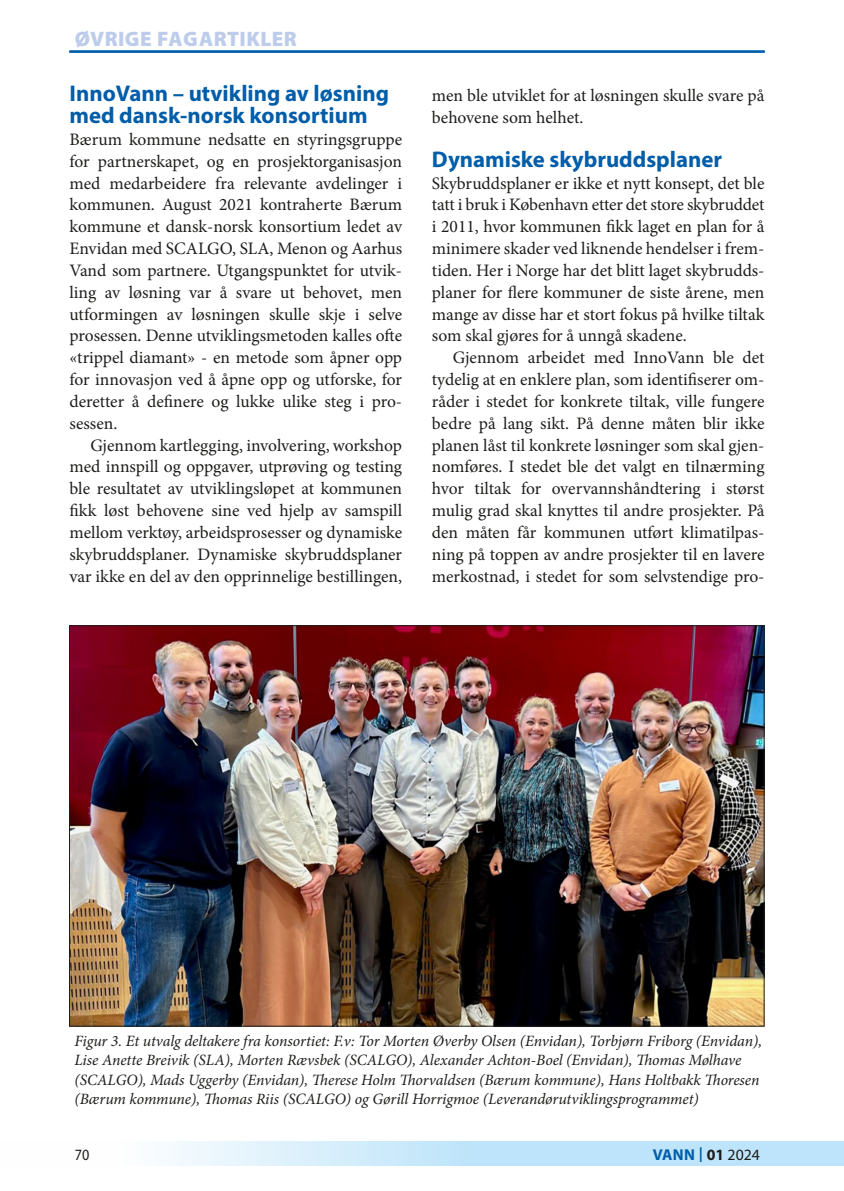
<style>
.page{position:relative;width:844px;height:1191px;background:#fff}
.page>*{position:absolute;margin:0;border:0;box-sizing:border-box;transform-origin:0 0}
.aMellomtittel_2{font:700 22.75px/21.9px "Myriad Pro";color:#005da9}
.t1{font:900 21px "Myriad Pro";letter-spacing:.02em;color:#bdccea}
.aText_2{font:17.5px/21.9px "Minion Pro";color:#1d1d1b;text-align:justify}
.aText_Inn_2{font:17.5px/21.9px "Minion Pro";color:#1d1d1b;text-align:justify}
.aBildetekst{font:italic 15.75px/19.2px "Minion Pro";letter-spacing:-.005em;color:#1d1d1b}
.t2{font:700 15.75px "Myriad Pro";letter-spacing:.01em;color:#005da9}
.t3{font:15.75px "Myriad Pro";color:#1d1d1b;scale:.9 1}
.s1{font-weight:400;font-size:21.88px}
.s2{color:#1d1d1b}
.s3{font-weight:400;color:#1d1d1b}
</style>
<div class="page">
<svg style="left:169px;top:1141px;width:674px;height:25px;background:#c9e8fa"></svg>
<hr style="left:69px;top:51px;width:695px;height:1px;background:#005da9">
<img style="left:71px;top:627px;width:691px;height:397px">
<p class="t1" style="left:75px;top:24px;width:223px">ØVRIGE FAGARTIKLER</p>
<p class="aMellomtittel_2" style="left:69px;top:82px;width:321px">InnoVann – utvikling av løsning med dansk-norsk konsortium</p>
<p class="aText_2" style="left:69px;top:128px;width:334px">Bærum kommune nedsatte en styringsgruppe for partnerskapet, og en prosjektorganisasjon med medarbeidere fra relevante avdelinger i kommunen. August 2021 kontraherte Bærum kommune et dansk-norsk konsortium ledet av Envidan med SCALGO, SLA, Menon og Aarhus Vand som partnere. Utgangspunktet for utvik&shy;ling av løsning var å svare ut behovet, men utformingen av løsningen skulle skje i selve prosessen. Denne utviklingsmetoden kalles ofte «trippel diamant» - en metode som åpner opp for innovasjon ved å åpne opp og utforske, for deretter å definere og lukke ulike steg i pro&shy;sessen.</p>
<p class="aText_Inn_2" style="left:69px;top:434px;width:334px;text-indent:21px">Gjennom kartlegging, involvering, workshop med innspill og oppgaver, utprøving og testing ble resultatet av utviklingsløpet at kommunen fikk løst behovene sine ved hjelp av samspill mellom verktøy, arbeidsprosesser og dynamiske skybruddsplaner. Dynamiske skybruddsplaner var ikke en del av den opprinnelige bestillingen,</p>
<p class="t1" style="left:75px;top:24px;width:311px">FAGFELLEVURDERT ARTIKLER</p>
<p class="aText_Inn_2" style="left:432px;top:85px;width:334px">men ble utviklet for at løsningen skulle svare på behovene som helhet.</p>
<p class="aMellomtittel_2" style="left:432px;top:147px;width:292px">Dynamiske skybruddsplaner</p>
<p class="aText_2" style="left:432px;top:172px;width:334px">Skybruddsplaner er ikke et nytt konsept, det ble tatt i bruk i København etter det store skybruddet i 2011, hvor kommunen fikk laget en plan for å minimere skader ved liknende hendelser i frem&shy;tiden. Her i Norge har det blitt laget skybrudds&shy;planer for flere kommuner de siste årene, men mange av disse har et stort fokus på hvilke tiltak som skal gjøres for å unngå skadene.</p>
<p class="aText_Inn_2" style="left:432px;top:347px;width:334px;text-indent:21px">Gjennom arbeidet med InnoVann ble det tydelig at en enklere plan, som identifiserer om&shy;råder i stedet for konkrete tiltak, ville fungere bedre på lang sikt. På denne måten blir ikke planen låst til konkrete løsninger som skal gjen&shy;nomføres. I stedet ble det valgt en tilnærming hvor tiltak for overvannshåndtering i størst mulig grad skal knyttes til andre prosjekter. På den måten får kommunen utført klimatilpas&shy;ning på toppen av andre prosjekter til en lavere merkostnad, i stedet for som selvstendige pro-</p>
<p class="aBildetekst" style="left:74px;top:1031px;width:689px">Figur 3. Et utvalg deltakere fra konsortiet: F.v: Tor Morten Øverby Olsen (Envidan), Torbjørn Friborg (Envidan), Lise Anette Breivik (SLA), Morten Rævsbek (SCALGO), Alexander Achton-Boel (Envidan), Thomas Mølhave (SCALGO), Mads Uggerby (Envidan), Therese Holm Thorvaldsen (Bærum kommune), Hans Holtbakk Thoresen (Bærum kommune), Thomas Riis (SCALGO) og Gørill Horrigmoe (Leverandørutviklingsprogrammet)</p>
<p class="t3" style="left:75px;top:1145px;width:18px">70</p>
<p class="t2" style="left:652px;top:1144px;width:109px">VANN <span class="s1">I</span> <span class="s2">01</span> <span class="s3">2024</span></p>
</div>
